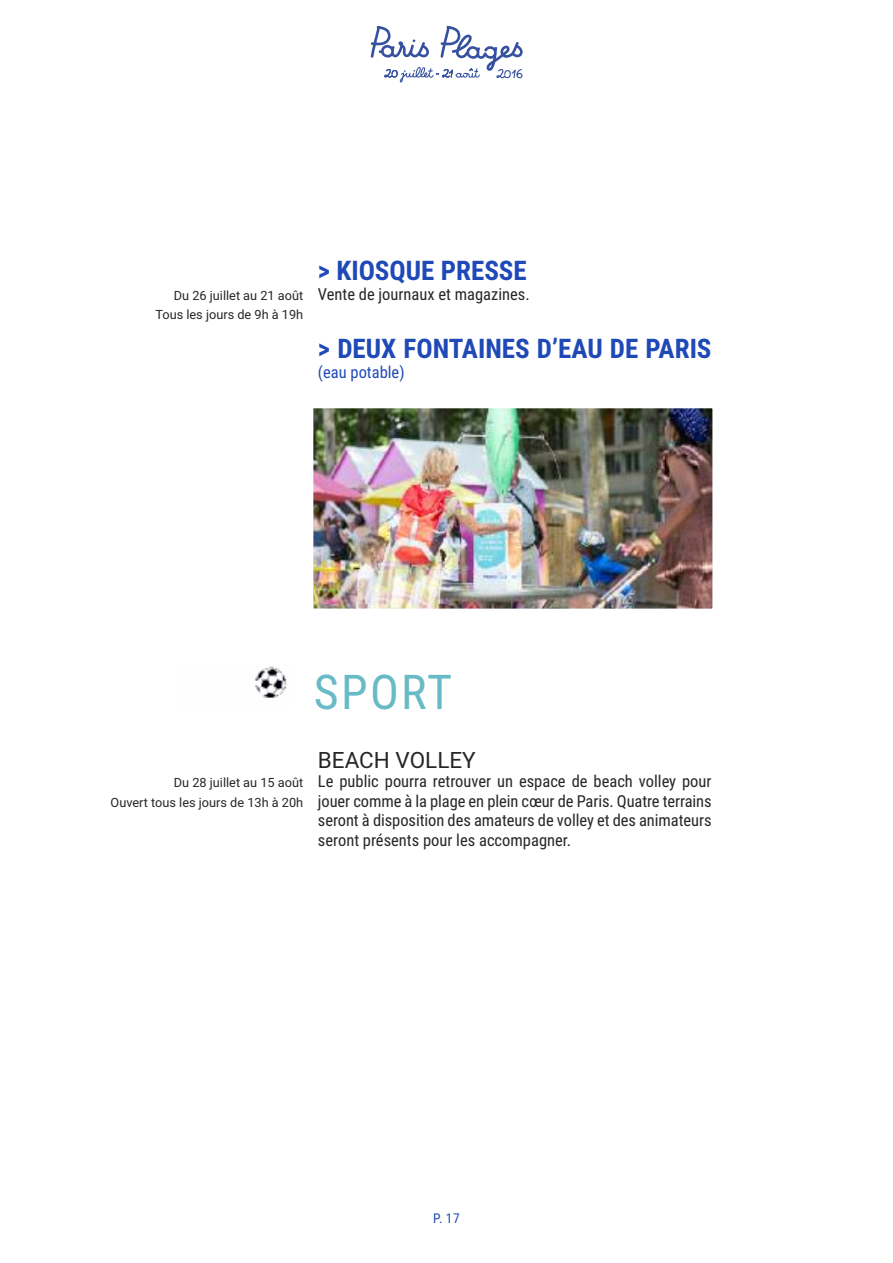
<style>
.page{position:relative;width:893px;height:1263px;background:#fff}
.page>*{position:absolute;margin:0;border:0;box-sizing:border-box;transform-origin:0 0}
.t1{font:48px "Roboto Condensed";letter-spacing:.05em;color:#68bbc6}
.t2{font:700 27px "Roboto Condensed";color:#1f49b6}
.t3{font:22.5px "Roboto";color:#272526}
.t4{font:16.5px/19.5px "Roboto Condensed";color:#272526;text-align:justify}
.t5{font:16.5px "Roboto Condensed";color:#1f49b6}
.t6{font:13.5px "Roboto Condensed";color:#1f49b6}
.t7{font:12.75px/19.5px "Roboto";color:#272526;text-align:right}
</style>
<div class="page">
<svg style="left:371px;top:26px;width:152px;height:56px"></svg>
<img style="left:315px;top:410px;width:396px;height:197px">
<div style="left:312px;top:407px;width:402px;height:203px;border:2px solid #fff"></div>
<img style="left:255px;top:666px;width:32px;height:32px">
<p class="t7" style="left:155px;top:285px;width:149px">Du 26 juillet au 21 août<br>Tous les jours de 9h à 19h</p>
<h2 class="t2" style="left:318px;top:255px;width:210px">&gt; KIOSQUE PRESSE</h2>
<p class="t4" style="left:318px;top:284px;width:213px">Vente de journaux et magazines.</p>
<h2 class="t2" style="left:318px;top:333px;width:395px">&gt; DEUX FONTAINES D’EAU DE PARIS</h2>
<p class="t5" style="left:318px;top:362px;width:88px">(eau potable)</p>
<h1 class="t1" style="left:314px;top:664px;width:140px">SPORT</h1>
<p class="t7" style="left:111px;top:773px;width:194px">Du 28 juillet au 15 août<br>Ouvert tous les jours de 13h à 20h</p>
<h3 class="t3" style="left:318px;top:747px;width:159px">BEACH VOLLEY</h3>
<p class="t4" style="left:318px;top:772px;width:395px">Le public pourra retrouver un espace de beach volley pour jouer comme à la plage en plein cœur de Paris. Quatre terrains seront à disposition des amateurs de volley et des animateurs seront présents pour les accompagner.</p>
<p class="t6" style="left:433px;top:1210px;width:28px">P. 17</p>
</div>
